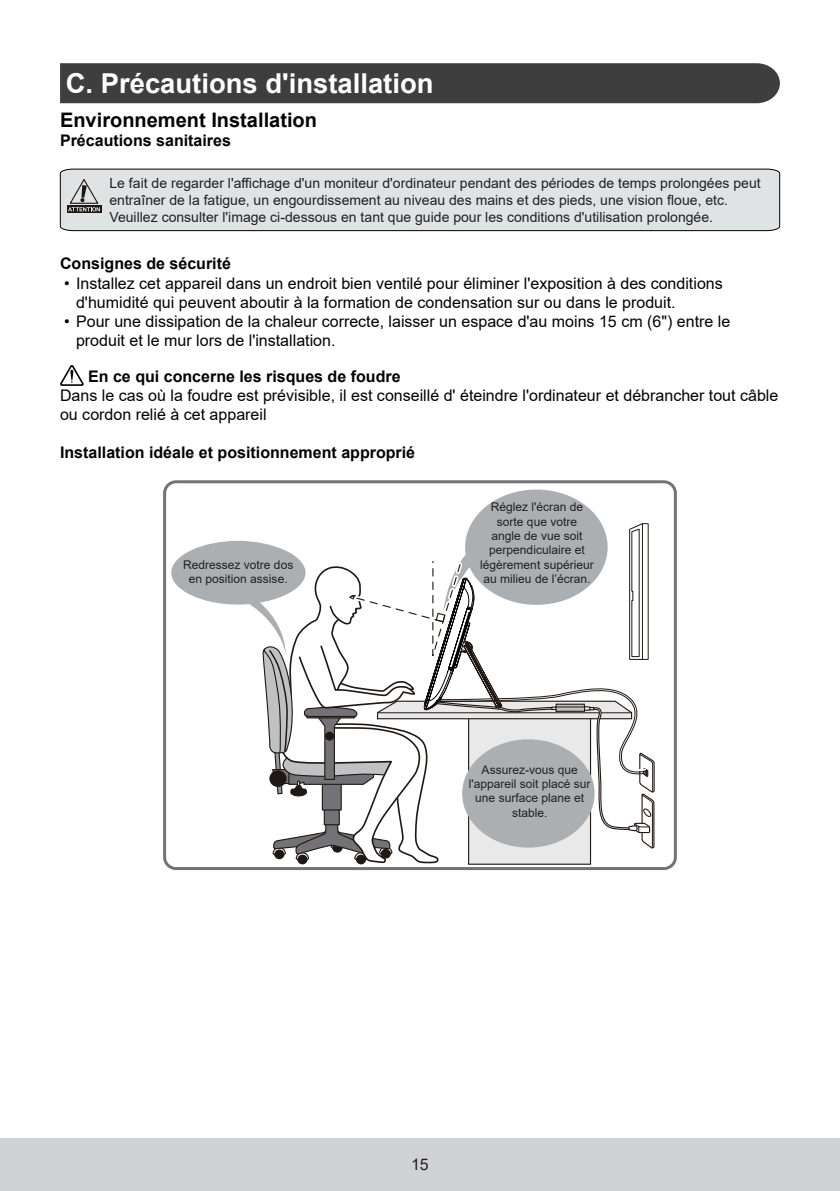
<style>
.page{position:relative;width:840px;height:1191px;background:#fff}
.page>*{position:absolute;margin:0;border:0;box-sizing:border-box;transform-origin:0 0}
.t1{font:700 27.4px "Arial";color:#fff}
.t2{font:700 20px "Arial";color:#030303}
.t3{font:16px/19.2px "Arial";color:#030303}
.t4{font:700 16px "Arial";color:#030303}
.t5{font:16px "Arial";color:#231f20}
.t6{font:14px/16.8px "Arial";color:#231f20}
.t7{font:12px/14.4px "Arial";color:#231f20;text-align:center}
</style>
<div class="page">
<div style="left:0;top:1138px;width:839px;height:53px;background:#d1d2d4"></div>
<div style="left:60px;top:63px;width:719px;height:40px;background:#3e3e3f"></div>
<div style="left:60px;top:169px;width:719px;height:62px;background:#e0e3e4"></div>
<svg style="left:60px;top:365px;width:24px;height:21px"></svg>
<div style="left:163px;top:480px;width:513px;height:390px;border:3px solid #737276;border-radius:11px"></div>
<div style="left:465px;top:489px;width:142px;height:116px;background:#acafb1;border-radius:50%"></div>
<div style="left:171px;top:541px;width:134px;height:63px;background:#acafb1;border-radius:50%"></div>
<svg style="left:238px;top:523px;width:417px;height:341px"></svg>
<h1 class="t1" style="left:66px;top:64px;width:369px">C. Précautions d'installation</h1>
<p class="t2" style="left:60px;top:106px;width:258px">Environnement Installation</p>
<p class="t4" style="left:60px;top:130px;width:172px">Précautions sanitaires</p>
<p class="t6" style="left:109px;top:175px;width:652px">Le fait de regarder l'affichage d'un moniteur d'ordinateur pendant des périodes de temps prolongées peut entraîner de la fatigue, un engourdissement au niveau des mains et des pieds, une vision floue, etc.<br>Veuillez consulter l'image ci-dessous en tant que guide pour les conditions d'utilisation prolongée.</p>
<p class="t4" style="left:60px;top:252px;width:172px">Consignes de sécurité</p>
<p class="t3" style="left:76px;top:273px;width:648px;text-indent:-12px">• Installez cet appareil dans un endroit bien ventilé pour éliminer l'exposition à des conditions d'humidité qui peuvent aboutir à la formation de condensation sur ou dans le produit.</p>
<p class="t3" style="left:76px;top:311px;width:655px;text-indent:-12px">• Pour une dissipation de la chaleur correcte, laisser un espace d'au moins 15 cm (6") entre le produit et le mur lors de l'installation.</p>
<p class="t4" style="left:88px;top:365px;width:314px">En ce qui concerne les risques de foudre</p>
<p class="t3" style="left:60px;top:385px;width:719px">Dans le cas où la foudre est prévisible, il est conseillé d' éteindre l'ordinateur et débrancher tout câble ou cordon relié à cet appareil</p>
<p class="t4" style="left:60px;top:441px;width:356px">Installation idéale et positionnement approprié</p>
<p class="t7" style="left:183px;top:557px;width:112px">Redressez votre dos en position assise.</p>
<p class="t7" style="left:480px;top:499px;width:115px">Réglez l'écran de sorte que votre<br>angle de vue soit perpendiculaire et légèrement supérieur au milieu de l’écran.</p>
<p class="t7" style="left:468px;top:762px;width:123px">Assurez-vous que l'appareil soit placé sur une surface plane et stable.</p>
<p class="t5" style="left:411px;top:1152px;width:19px">15</p>
</div>
